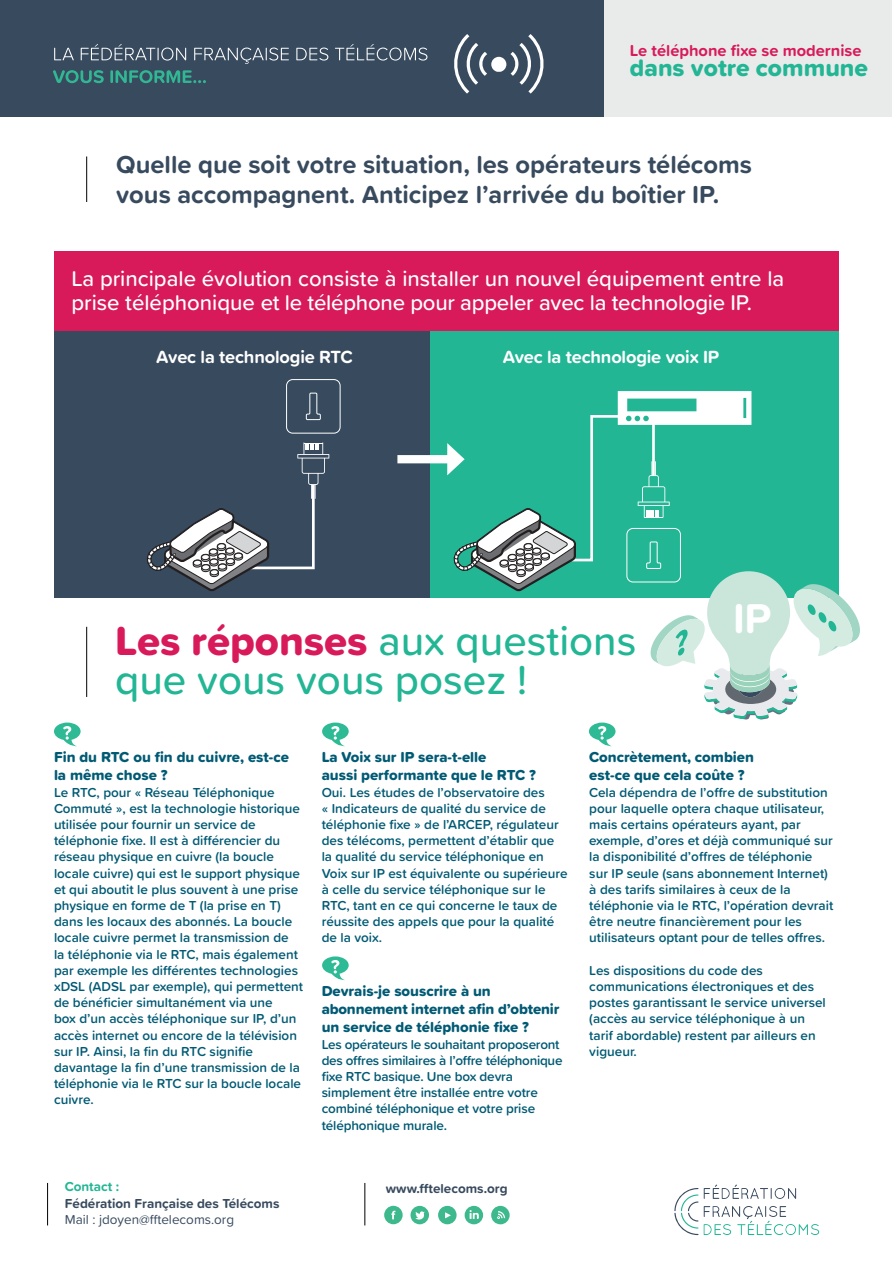
<style>
.page{position:relative;width:893px;height:1263px;background:#fff}
.page>*{position:absolute;margin:0;border:0;box-sizing:border-box;transform-origin:0 0}
.t1{font:700 43.2px "Proxima Soft";color:#fff}
.t2{font:500 42px/39px "Proxima Soft";color:#22b695}
.t3{font:700 25.5px/30px "Proxima Soft";color:#384a5e}
.t4{font:24.6px "Proxima Soft Extrabld";color:#22b695}
.t5{font:500 22.2px/24.6px "Proxima Soft";color:#fff}
.t6{font:700 18.3px "Proxima Soft";letter-spacing:-.01em;color:#fff}
.t7{font:700 16.5px "Proxima Soft";color:#d81a5b}
.t8{font:15px/18px "Proxima Soft Extrabld";color:#005a74}
.t9{font:600 13.5px/16.2px "Proxima Soft";color:#005a74}
.t10{font:700 13.5px "Proxima Soft";color:#384a5e}
.t11{font:13.5px "Proxima Soft";color:#384a5e}
.t12{font:700 13.5px "Proxima Soft";color:#22b695}
.s1{font-family:"Proxima Soft Extrabld";font-weight:400;color:#d81a5b}
</style>
<div class="page">
<div style="left:54px;top:253px;width:378px;height:345px;background:#384a5e"></div>
<div style="left:431px;top:253px;width:408px;height:345px;background:#22b695"></div>
<div style="left:54px;top:251px;width:785px;height:80px;background:#d81a5b"></div>
<div style="left:286px;top:379px;width:55px;height:55px;border:1px solid #fff;border-radius:6px"></div>
<svg style="left:305px;top:392px;width:16px;height:28px"></svg>
<div style="left:397px;top:455px;width:57px;height:8px;background:#fff"></div>
<svg style="left:322px;top:722px;width:27px;height:25px"></svg>
<svg style="left:322px;top:956px;width:27px;height:25px"></svg>
<svg style="left:54px;top:722px;width:27px;height:25px"></svg>
<div style="left:0;top:0;width:604px;height:116px;background:#384a5e"></div>
<svg style="left:54px;top:48px;width:20px;height:12px"></svg>
<svg style="left:81px;top:44px;width:105px;height:17px"></svg>
<svg style="left:194px;top:48px;width:95px;height:16px"></svg>
<svg style="left:296px;top:48px;width:32px;height:13px"></svg>
<svg style="left:335px;top:44px;width:92px;height:17px"></svg>
<svg style="left:53px;top:70px;width:51px;height:13px"></svg>
<svg style="left:110px;top:70px;width:96px;height:13px"></svg>
<svg style="left:454px;top:34px;width:90px;height:60px"></svg>
<div style="left:604px;top:0;width:288px;height:116px;background:#e9eaea"></div>
<hr style="left:86px;top:156px;width:1px;height:46px;background:#000001">
<svg style="left:147px;top:443px;width:182px;height:149px"></svg>
<hr style="left:47px;top:1183px;width:1px;height:42px;background:#000001">
<hr style="left:365px;top:1183px;width:1px;height:42px;background:#000001">
<div style="left:384px;top:1206px;width:19px;height:18px;background:#3db98d;border-radius:50%"></div>
<div style="left:438px;top:1206px;width:19px;height:18px;background:#3db98d;border-radius:50%"></div>
<div style="left:465px;top:1206px;width:18px;height:18px;background:#3db98d;border-radius:50%"></div>
<div style="left:491px;top:1206px;width:19px;height:18px;background:#3db98d;border-radius:50%"></div>
<div style="left:410px;top:1206px;width:19px;height:18px;background:#3db98d;border-radius:50%"></div>
<svg style="left:445px;top:1212px;width:6px;height:6px"></svg>
<svg style="left:469px;top:1210px;width:10px;height:9px"></svg>
<svg style="left:497px;top:1211px;width:8px;height:8px"></svg>
<svg style="left:415px;top:1211px;width:10px;height:9px"></svg>
<svg style="left:391px;top:1211px;width:4px;height:8px"></svg>
<svg style="left:674px;top:1188px;width:24px;height:47px"></svg>
<svg style="left:704px;top:1206px;width:115px;height:29px"></svg>
<svg style="left:704px;top:1184px;width:92px;height:15px"></svg>
<hr style="left:86px;top:627px;width:1px;height:70px;background:#000001">
<svg style="left:447px;top:391px;width:413px;height:356px"></svg>
<p class="t7" style="left:630px;top:38px;width:233px">Le téléphone fixe se modernise</p>
<h3 class="t4" style="left:630px;top:49px;width:240px">dans votre commune</h3>
<h3 class="t3" style="left:116px;top:149px;width:637px">Quelle que soit votre situation, les opérateurs télécoms vous accompagnent. Anticipez l’arrivée du boîtier IP.</h3>
<h3 class="t5" style="left:71px;top:265px;width:714px">La principale évolution consiste à installer un nouvel équipement entre la prise téléphonique et le téléphone pour appeler avec la technologie IP.</h3>
<h3 class="t6" style="left:156px;top:343px;width:198px">Avec la technologie RTC</h3>
<h3 class="t6" style="left:503px;top:343px;width:218px">Avec la technologie voix IP</h3>
<h2 class="t2" style="left:115px;top:620px;width:523px"><span class="s1">Les réponses</span> aux questions que vous vous posez !</h2>
<h1 class="t1" style="left:733px;top:586px;width:40px">IP</h1>
<p class="t8" style="left:54px;top:748px;width:236px">Fin du RTC ou fin du cuivre, est-ce la même chose ?</p>
<p class="t9" style="left:54px;top:783px;width:251px">Le RTC, pour « Réseau Téléphonique Commuté », est la technologie historique utilisée pour fournir un service de téléphonie fixe. Il est à différencier du réseau physique en cuivre (la boucle locale cuivre) qui est le support physique et qui aboutit le plus souvent à une prise physique en forme de T (la prise en T) dans les locaux des abonnés. La boucle locale cuivre permet la transmission de<br>la téléphonie via le RTC, mais également par exemple les différentes technologies xDSL (ADSL par exemple), qui permettent de bénéficier simultanément via une<br>box d’un accès téléphonique sur IP, d’un accès internet ou encore de la télévision sur IP. Ainsi, la fin du RTC signifie davantage la fin d’une transmission de la téléphonie via le RTC sur la boucle locale cuivre.</p>
<p class="t8" style="left:322px;top:748px;width:216px">La Voix sur IP sera-t-elle<br>aussi performante que le RTC ?</p>
<p class="t9" style="left:322px;top:783px;width:248px">Oui. Les études de l’observatoire des<br>« Indicateurs de qualité du service de téléphonie fixe » de l’ARCEP, régulateur des télécoms, permettent d’établir que la qualité du service téléphonique en Voix sur IP est équivalente ou supérieure à celle du service téléphonique sur le RTC, tant en ce qui concerne le taux de réussite des appels que pour la qualité de la voix.</p>
<p class="t8" style="left:322px;top:982px;width:239px">Devrais-je souscrire à un abonnement internet afin d’obtenir un service de téléphonie fixe ?</p>
<p class="t9" style="left:322px;top:1035px;width:242px">Les opérateurs le souhaitant proposeront des offres similaires à l’offre téléphonique fixe RTC basique. Une box devra simplement être installée entre votre combiné téléphonique et votre prise téléphonique murale.</p>
<p class="t12" style="left:65px;top:1177px;width:56px">Contact :</p>
<p class="t10" style="left:386px;top:1178px;width:123px">www.fftelecoms.org</p>
<p class="t10" style="left:65px;top:1193px;width:216px">Fédération Française des Télécoms</p>
<p class="t11" style="left:65px;top:1209px;width:171px">Mail : jdoyen@fftelecoms.org</p>
<p class="t8" style="left:589px;top:748px;width:166px">Concrètement, combien est-ce que cela coûte ?</p>
<p class="t9" style="left:589px;top:783px;width:245px">Cela dépendra de l’offre de substitution pour laquelle optera chaque utilisateur, mais certains opérateurs ayant, par exemple, d’ores et déjà communiqué sur la disponibilité d’offres de téléphonie sur IP seule (sans abonnement Internet) à des tarifs similaires à ceux de la téléphonie via le RTC, l’opération devrait être neutre financièrement pour les utilisateurs optant pour de telles offres.</p>
<p class="t9" style="left:589px;top:961px;width:238px">Les dispositions du code des communications électroniques et des postes garantissant le service universel (accès au service téléphonique à un tarif abordable) restent par ailleurs en vigueur.</p>
</div>
